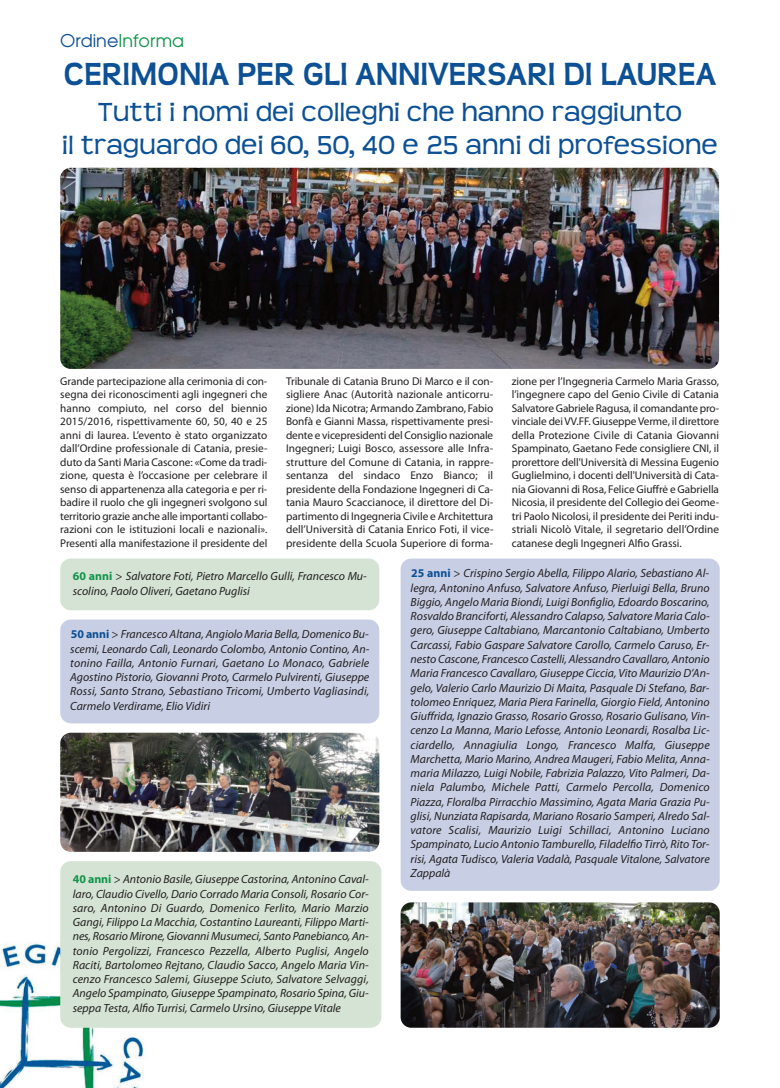
<style>
.page{position:relative;width:780px;height:1088px;background:#fff}
.page>*{position:absolute;margin:0;border:0;box-sizing:border-box;transform-origin:0 0}
.t1{font:700 32.5px "Teen";letter-spacing:.01em;color:#0c5095}
.t2{font:27.5px/33px "Teen";letter-spacing:.01em;color:#0c5095;text-align:center}
.t3{font:17.5px "Avian";color:#12944c}
.t4{font:italic 11.88px/14.2px "Myriad Pro";color:#231f20;text-align:justify}
.t5{font:11.25px/13.5px "Myriad Pro";letter-spacing:-.005em;color:#231f20;text-align:justify}
.s1{color:#0c5095}
.s2{font-weight:700;font-style:normal;color:#12944c}
.s3{font-style:normal}
.s4{font-weight:700;font-style:normal;color:#0c5095}
</style>
<div class="page">
<img style="left:0;top:943px;width:145px;height:145px">
<img style="left:60px;top:168px;width:659px;height:201px;border-radius:11px">
<div style="left:60px;top:558px;width:319px;height:52px;background:#d4e3d3;border-radius:11px"></div>
<div style="left:60px;top:619px;width:319px;height:104px;background:#c8cfe5;border-radius:11px"></div>
<div style="left:60px;top:861px;width:321px;height:167px;background:#d4e3d3;border-radius:11px"></div>
<div style="left:400px;top:558px;width:319px;height:333px;background:#c8cfe5;border-radius:11px"></div>
<img style="left:60px;top:733px;width:319px;height:119px;border-radius:11px">
<img style="left:400px;top:902px;width:319px;height:126px;border-radius:11px">
<h3 class="t3" style="left:60px;top:30px;width:125px"><span class="s1">Ordine</span>Informa</h3>
<h1 class="t1" style="left:64px;top:55px;width:653px">CERIMONIA PER GLI ANNIVERSARI DI LAUREA</h1>
<h2 class="t2" style="left:62px;top:95px;width:656px">Tutti i nomi dei colleghi che hanno raggiunto<br>il traguardo dei 60, 50, 40 e 25 anni di professione</h2>
<p class="t5" style="left:60px;top:375px;width:209px">Grande partecipazione alla cerimonia di con&shy;segna dei riconoscimenti agli ingegneri che hanno compiuto, nel corso del biennio 2015/2016, rispettivamente 60, 50, 40 e 25 anni di laurea. L’evento è stato organizzato dall’Ordine professionale di Catania, presie&shy;duto da Santi Maria Cascone: «Come da tradi&shy;zione, questa è l’occasione per celebrare il senso di appartenenza alla categoria e per ri&shy;badire il ruolo che gli ingegneri svolgono sul territorio grazie anche alle importanti collabo&shy;razioni con le istituzioni locali e nazionali».<br>Presenti alla manifestazione il presidente del</p>
<p class="t5" style="left:286px;top:375px;width:209px">Tribunale di Catania Bruno Di Marco e il con&shy;sigliere Anac (Autorità nazionale anticorru&shy;zione) Ida Nicotra; Armando Zambrano, Fabio Bonfà e Gianni Massa, rispettivamente presi&shy;dente e vicepresidenti del Consiglio nazionale Ingegneri; Luigi Bosco, assessore alle Infra&shy;strutture del Comune di Catania, in rappre&shy;sentanza del sindaco Enzo Bianco; il presidente della Fondazione Ingegneri di Ca&shy;tania Mauro Scaccianoce, il direttore del Di&shy;partimento di Ingegneria Civile e Architettura dell’Università di Catania Enrico Foti, il vice&shy;presidente della Scuola Superiore di forma-</p>
<p class="t5" style="left:512px;top:375px;width:209px">zione per l’Ingegneria Carmelo Maria Grasso, l’ingegnere capo del Genio Civile di Catania Salvatore Gabriele Ragusa, il comandante pro&shy;vinciale deiVV.FF. GiuseppeVerme, il direttore della Protezione Civile di Catania Giovanni Spampinato, Gaetano Fede consigliere CNI, il prorettore dell'Università di Messina Eugenio Guglielmino, i docenti dell'Università di Cata&shy;nia Giovanni di Rosa, Felice Giuffrė e Gabriella Nicosia, il presidente del Collegio dei Geome&shy;tri Paolo Nicolosi, il presidente dei Periti indu&shy;striali Nicolò Vitale, il segretario dell’Ordine catanese degli Ingegneri Alfio Grassi.</p>
<p class="t4" style="left:73px;top:570px;width:295px"><span class="s2">60 anni</span> <span class="s3">&gt;</span> Salvatore Foti, Pietro Marcello Gulli, Francesco Mu&shy;scolino, Paolo Oliveri, Gaetano Puglisi</p>
<p class="t4" style="left:70px;top:628px;width:300px"><span class="s4">50 anni</span> <span class="s3">&gt;</span> Francesco Altana, AngioloMaria Bella,Domenico Bu&shy;scemi, Leonardo Calì, Leonardo Colombo, Antonio Contino, An&shy;tonino Failla, Antonio Furnari, Gaetano Lo Monaco, Gabriele Agostino Pistorio, Giovanni Proto, Carmelo Pulvirenti, Giuseppe Rossi, Santo Strano, Sebastiano Tricomi, Umberto Vagliasindi, Carmelo Verdirame, Elio Vidiri</p>
<p class="t4" style="left:73px;top:873px;width:297px"><span class="s2">40 anni</span> <span class="s3">&gt;</span> Antonio Basile, Giuseppe Castorina, Antonino Caval&shy;laro, Claudio Civello, Dario Corrado Maria Consoli, Rosario Cor&shy;saro, Antonino Di Guardo, Domenico Ferlito, Mario Marzio Gangi, Filippo La Macchia, Costantino Laureanti, Filippo Marti&shy;nes, RosarioMirone,GiovanniMusumeci, Santo Panebianco, An&shy;tonio Pergolizzi, Francesco Pezzella, Alberto Puglisi, Angelo Raciti, Bartolomeo Rejtano, Claudio Sacco, Angelo Maria Vin&shy;cenzo Francesco Salemi, Giuseppe Sciuto, Salvatore Selvaggi, Angelo Spampinato,Giuseppe Spampinato, Rosario Spina,Giu&shy;seppa Testa, Alfio Turrisi, Carmelo Ursino, Giuseppe Vitale</p>
<p class="t4" style="left:410px;top:567px;width:301px"><span class="s4">25 anni</span> <span class="s3">&gt;</span> Crispino Sergio Abella, Filippo Alario, Sebastiano Al&shy;legra, Antonino Anfuso, Salvatore Anfuso, Pierluigi Bella, Bruno Biggio, Angelo Maria Biondi, Luigi Bonfiglio, Edoardo Boscarino, Rosvaldo Branciforti, Alessandro Calapso, Salvatore Maria Calo&shy;gero, Giuseppe Caltabiano, Marcantonio Caltabiano, Umberto Carcassi, Fabio Gaspare Salvatore Carollo, Carmelo Caruso, Er&shy;nesto Cascone, Francesco Castelli, Alessandro Cavallaro, Antonio Maria Francesco Cavallaro, Giuseppe Ciccia, Vito Maurizio D’An&shy;gelo, Valerio Carlo Maurizio Di Maita, Pasquale Di Stefano, Bar&shy;tolomeo Enriquez, Maria Piera Farinella, Giorgio Field, Antonino Giuffrida, Ignazio Grasso, Rosario Grosso, Rosario Gulisano, Vin&shy;cenzo La Manna, Mario Lefosse, Antonio Leonardi, Rosalba Lic&shy;ciardello, Annagiulia Longo, Francesco Malfa, Giuseppe Marchetta, Mario Marino, Andrea Maugeri, Fabio Melita, Anna&shy;maria Milazzo, Luigi Nobile, Fabrizia Palazzo, Vito Palmeri, Da&shy;niela Palumbo, Michele Patti, Carmelo Percolla, Domenico Piazza, Floralba Pirracchio Massimino, Agata Maria Grazia Pu&shy;glisi, Nunziata Rapisarda, Mariano Rosario Samperi, Alredo Sal&shy;vatore Scalisi, Maurizio Luigi Schillaci, Antonino Luciano Spampinato, Lucio Antonio Tamburello, Filadelfio Tirrò, Rito Tor&shy;risi, Agata Tudisco, Valeria Vadalà, Pasquale Vitalone, Salvatore Zappalà</p>
</div>
